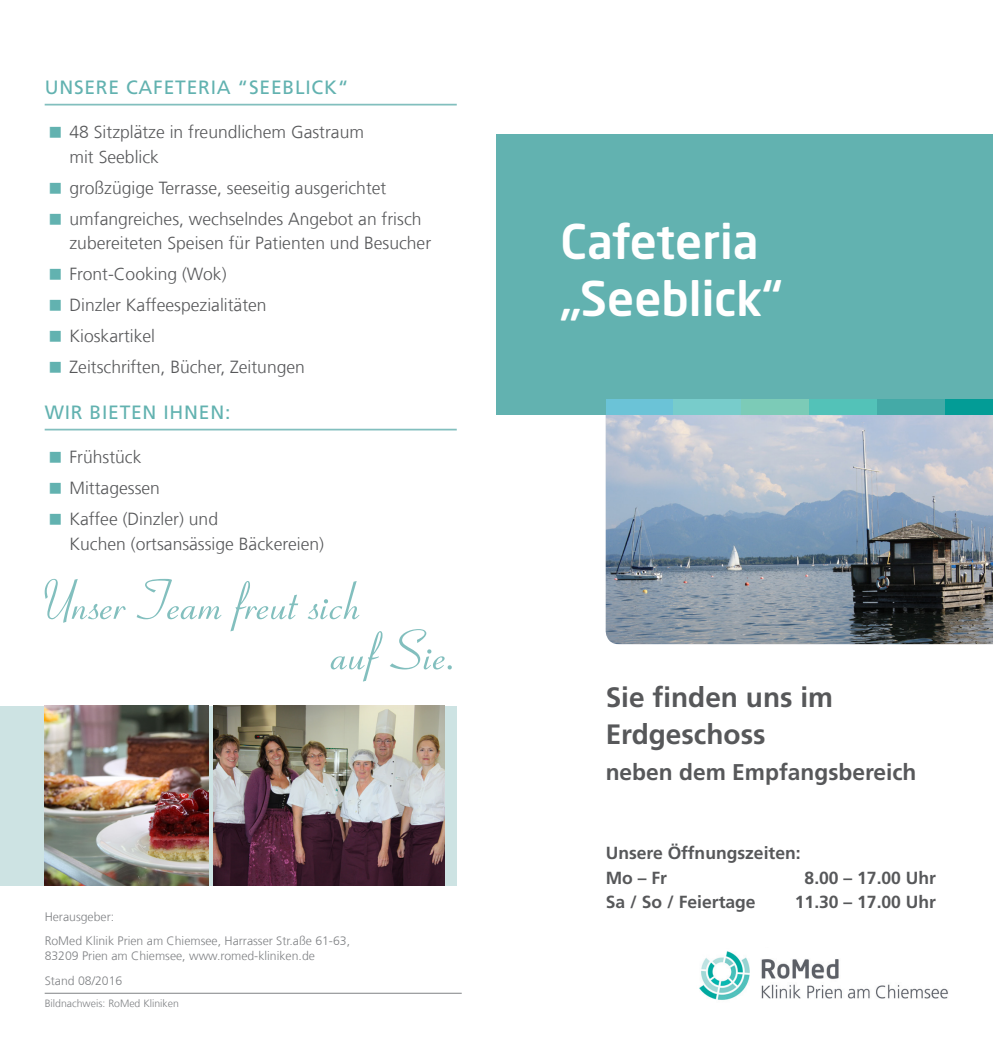
<style>
.page{position:relative;width:993px;height:1052px;background:#fff}
.page>*{position:absolute;margin:0;border:0;box-sizing:border-box;transform-origin:0 0}
.t1{font:500 47.25px/56px "Neo Sans Pro";color:#fff}
.t2{font:700 28px/36.8px "Frutiger LT Com";color:#57585a}
.t3{font:700 22.75px "Frutiger LT Com";color:#57585a}
.t4{font:19.25px "Frutiger LT Com";letter-spacing:.04em;color:#62b2b0}
.t5{font:300 17.5px/31px "Frutiger LT Com";color:#57585a}
.t6{font:700 17.5px/24.5px "Frutiger LT Com";color:#57585a}
.t7{font:300 12.25px/24.8px "Frutiger LT Com";color:#808285}
.t8{font:300 10.5px "Frutiger LT Com";color:#808285}
</style>
<div class="page">
<hr style="left:45px;top:992px;width:416px;height:1px;background:#808285">
<hr style="left:45px;top:104px;width:411px;height:1px;background:#82bfbe">
<hr style="left:45px;top:429px;width:411px;height:1px;background:#82bfbe">
<img style="left:605px;top:415px;width:387px;height:229px">
<div style="left:496px;top:134px;width:496px;height:281px;background:#62b2b0"></div>
<div style="left:605px;top:400px;width:68px;height:15px;background:#6bc3d7"></div>
<div style="left:673px;top:400px;width:68px;height:15px;background:#78cccb"></div>
<div style="left:741px;top:400px;width:67px;height:15px;background:#7ccbb7"></div>
<div style="left:809px;top:400px;width:67px;height:15px;background:#53c2b8"></div>
<div style="left:876px;top:400px;width:68px;height:15px;background:#44aaa7"></div>
<div style="left:944px;top:400px;width:48px;height:15px;background:#039c96"></div>
<div style="left:0;top:706px;width:456px;height:179px;background:#cde3e3"></div>
<img style="left:45px;top:706px;width:163px;height:179px">
<img style="left:213px;top:706px;width:231px;height:179px">
<svg style="left:45px;top:579px;width:406px;height:102px"></svg>
<img style="left:699px;top:951px;width:249px;height:49px">
<p class="t4" style="left:45px;top:76px;width:305px">UNSERE CAFETERIA “SEEBLICK“</p>
<p class="t5" style="left:69px;top:120px;width:296px;line-height:24.5px">48 Sitzplätze in freundlichem Gastraum mit Seeblick</p>
<p class="t5" style="left:69px;top:172px;width:353px">großzügige Terrasse, seeseitig ausgerichtet umfangreiches, wechselndes Angebot an frisch</p>
<p class="t5" style="left:69px;top:228px;width:363px">zubereiteten Speisen für Patienten und Besucher<br>Front-Cooking (Wok)<br>Dinzler Kaffeespezialitäten<br>Kioskartikel<br>Zeitschriften, Bücher, Zeitungen</p>
<p class="t4" style="left:45px;top:401px;width:187px">WIR BIETEN IHNEN:</p>
<p class="t5" style="left:69px;top:442px;width:150px">Frühstück<br>Mittagessen<br>Kaffee (Dinzler) und</p>
<p class="t5" style="left:69px;top:528px;width:256px">Kuchen (ortsansässige Bäckereien)</p>
<p class="t7" style="left:45px;top:904px;width:307px">Herausgeber:<br>RoMed Klinik Prien am Chiemsee, Harrasser Str.aße 61-63,</p>
<p class="t7" style="left:45px;top:943px;width:272px">83209 Prien am Chiemsee, www.romed-kliniken.de<br>Stand 08/2016</p>
<p class="t8" style="left:45px;top:997px;width:136px">Bildnachweis: RoMed Kliniken</p>
<h1 class="t1" style="left:560px;top:213px;width:223px">Cafeteria „Seeblick“</h1>
<h2 class="t2" style="left:605px;top:679px;width:229px">Sie finden uns im<br>Erdgeschoss</h2>
<h3 class="t3" style="left:605px;top:759px;width:312px">neben dem Empfangsbereich</h3>
<p class="t6" style="left:605px;top:841px;width:196px">Unsere Öffnungszeiten:<br>Mo – Fr</p>
<p class="t6" style="left:804px;top:865px;width:133px">8.00 – 17.00 Uhr</p>
<p class="t6" style="left:605px;top:890px;width:151px">Sa / So / Feiertage</p>
<p class="t6" style="left:794px;top:890px;width:143px">11.30 – 17.00 Uhr</p>
</div>
